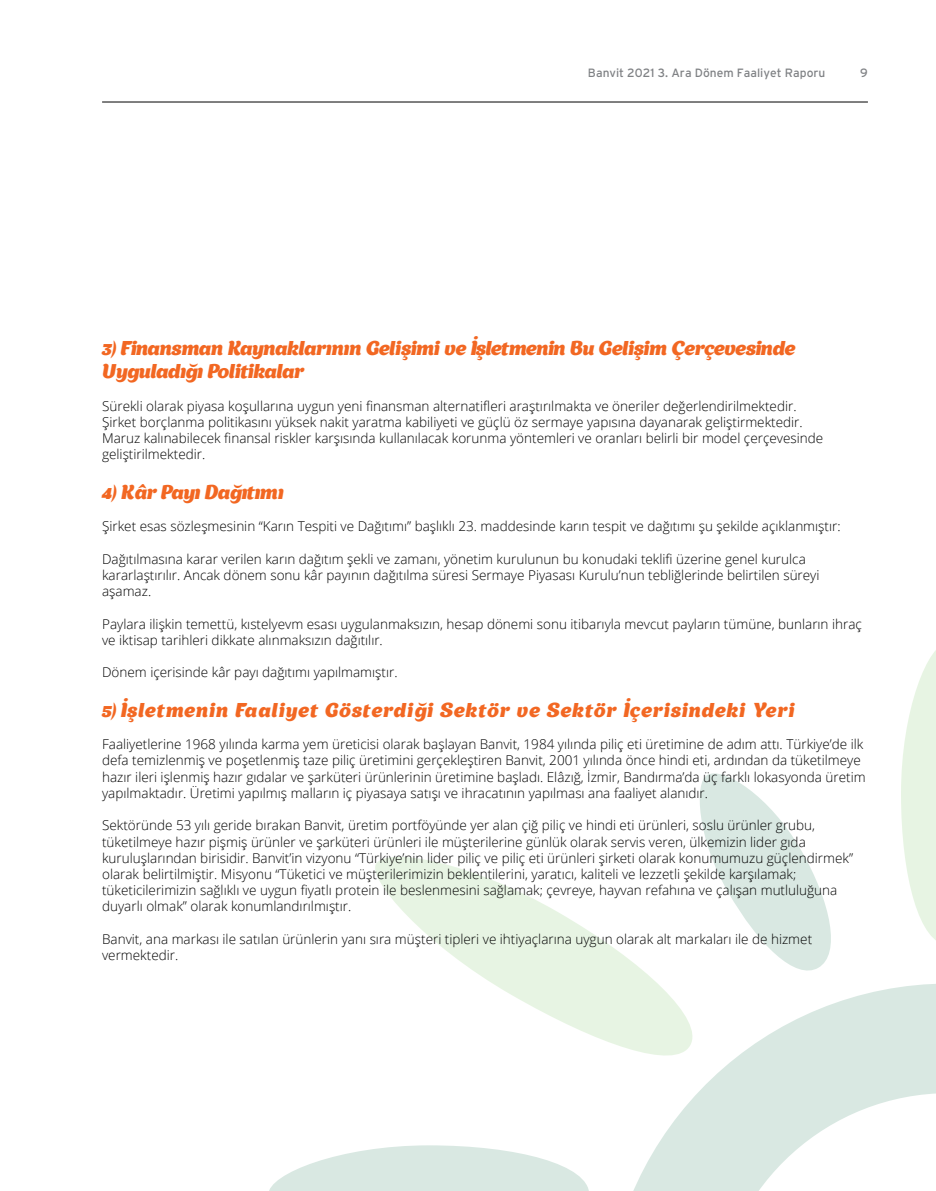
<style>
.page{position:relative;width:936px;height:1191px;background:#fff}
.page>*{position:absolute;margin:0;border:0;box-sizing:border-box;transform-origin:0 0}
.t1{font:italic 19.5px/23.4px "Appetite";letter-spacing:.005em;color:#f26722}
.t2{font:italic 19.5px "Appetite";letter-spacing:.07em;color:#f26722}
.t3{font:300 13.5px/16.2px "Open Sans";color:#000}
.t4{font:12px "Interstate Regular TR";color:#808285}
</style>
<div class="page">
<hr style="left:102px;top:102px;width:765px;height:1px;background:#000">
<svg style="left:633px;top:984px;width:302px;height:207px;fill:#d9e8e2"></svg>
<svg style="left:901px;top:651px;width:34px;height:288px"></svg>
<svg style="left:699px;top:773px;width:132px;height:198px"></svg>
<svg style="left:269px;top:1145px;width:320px;height:46px"></svg>
<svg style="left:375px;top:846px;width:330px;height:225px"></svg>
<p class="t4" style="left:588px;top:66px;width:239px">Banvit 2021 3. Ara Dönem Faaliyet Raporu</p>
<p class="t4" style="left:860px;top:66px;width:9px">9</p>
<h1 class="t1" style="left:102px;top:336px;width:694px">3) Finansman Kaynaklarının Gelişimi ve İşletmenin Bu Gelişim Çerçevesinde<br>Uyguladığı Politikalar</h1>
<p class="t3" style="left:102px;top:397px;width:722px">Sürekli olarak piyasa koşullarına uygun yeni finansman alternatifleri araştırılmakta ve öneriler değerlendirilmektedir.<br>Şirket borçlanma politikasını yüksek nakit yaratma kabiliyeti ve güçlü öz sermaye yapısına dayanarak geliştirmektedir.<br>Maruz kalınabilecek finansal riskler karşısında kullanılacak korunma yöntemleri ve oranları belirli bir model çerçevesinde geliştirilmektedir.</p>
<h1 class="t1" style="left:102px;top:480px;width:183px">4) Kâr Payı Dağıtımı</h1>
<p class="t3" style="left:102px;top:518px;width:740px">Şirket esas sözleşmesinin “Karın Tespiti ve Dağıtımı” başlıklı 23. maddesinde karın tespit ve dağıtımı şu şekilde açıklanmıştır:</p>
<p class="t3" style="left:102px;top:550px;width:719px">Dağıtılmasına karar verilen karın dağıtım şekli ve zamanı, yönetim kurulunun bu konudaki teklifi üzerine genel kurulca kararlaştırılır. Ancak dönem sonu kâr payının dağıtılma süresi Sermaye Piyasası Kurulu’nun tebliğlerinde belirtilen süreyi aşamaz.</p>
<p class="t3" style="left:102px;top:615px;width:761px">Paylara ilişkin temettü, kıstelyevm esası uygulanmaksızın, hesap dönemi sonu itibarıyla mevcut payların tümüne, bunların ihraç ve iktisap tarihleri dikkate alınmaksızın dağıtılır.</p>
<p class="t3" style="left:102px;top:664px;width:297px">Dönem içerisinde kâr payı dağıtımı yapılmamıştır.</p>
<h1 class="t2" style="left:102px;top:696px;width:694px">5) İşletmenin Faaliyet Gösterdiği Sektör ve Sektör İçerisindeki Yeri</h1>
<p class="t3" style="left:102px;top:736px;width:765px">Faaliyetlerine 1968 yılında karma yem üreticisi olarak başlayan Banvit, 1984 yılında piliç eti üretimine de adım attı. Türkiye’de ilk defa temizlenmiş ve poşetlenmiş taze piliç üretimini gerçekleştiren Banvit, 2001 yılında önce hindi eti, ardından da tüketilmeye hazır ileri işlenmiş hazır gıdalar ve şarküteri ürünlerinin üretimine başladı. Elâzığ, İzmir, Bandırma’da üç farklı lokasyonda üretim yapılmaktadır. Üretimi yapılmış malların iç piyasaya satışı ve ihracatının yapılması ana faaliyet alanıdır.</p>
<p class="t3" style="left:102px;top:817px;width:752px">Sektöründe 53 yılı geride bırakan Banvit, üretim portföyünde yer alan çiğ piliç ve hindi eti ürünleri, soslu ürünler grubu, tüketilmeye hazır pişmiş ürünler ve şarküteri ürünleri ile müşterilerine günlük olarak servis veren, ülkemizin lider gıda kuruluşlarından birisidir. Banvit’in vizyonu “Türkiye’nin lider piliç ve piliç eti ürünleri şirketi olarak konumumuzu güçlendirmek” olarak belirtilmiştir. Misyonu “Tüketici ve müşterilerimizin beklentilerini, yaratıcı, kaliteli ve lezzetli şekilde karşılamak; tüketicilerimizin sağlıklı ve uygun fiyatlı protein ile beslenmesini sağlamak; çevreye, hayvan refahına ve çalışan mutluluğuna duyarlı olmak” olarak konumlandırılmıştır.</p>
<p class="t3" style="left:102px;top:930px;width:711px">Banvit, ana markası ile satılan ürünlerin yanı sıra müşteri tipleri ve ihtiyaçlarına uygun olarak alt markaları ile de hizmet vermektedir.</p>
</div>
